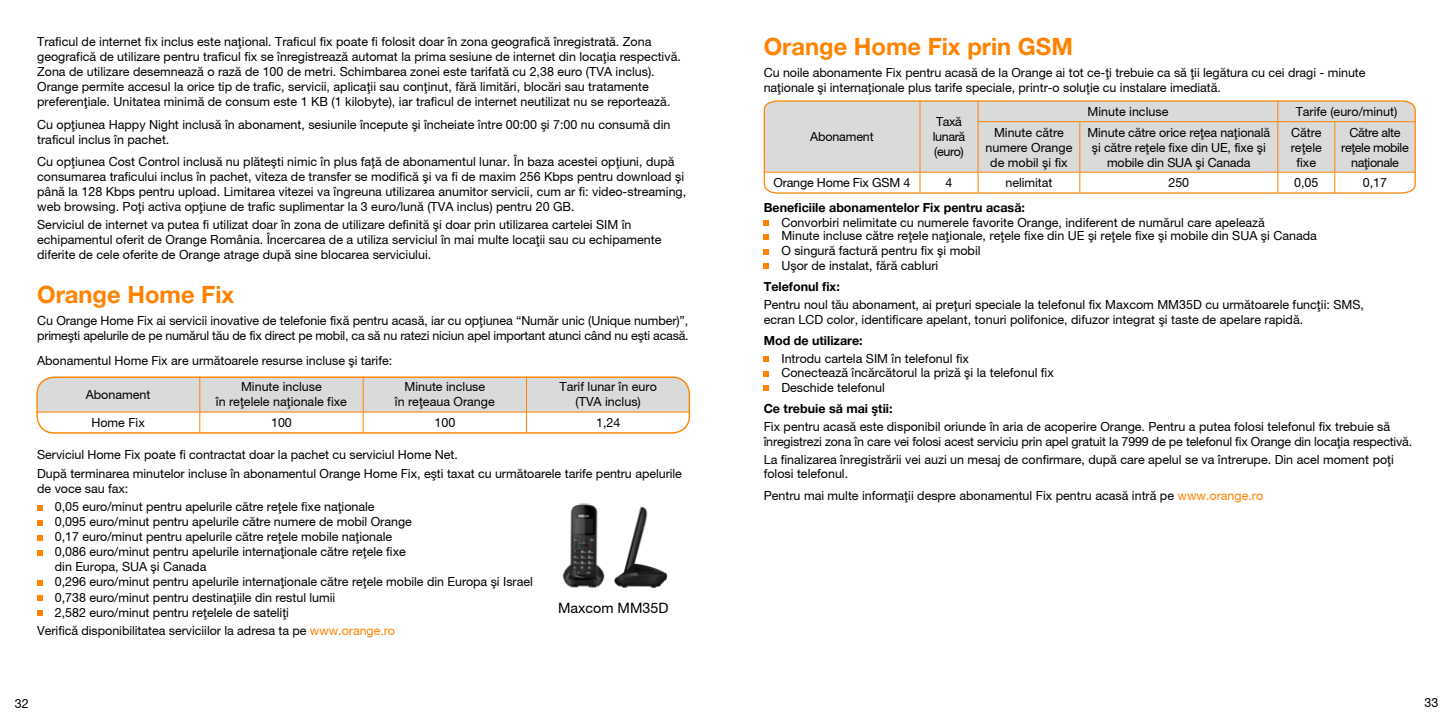
<style>
.page{position:relative;width:1453px;height:727px;background:#fff}
.page>*{position:absolute;margin:0;border:0;box-sizing:border-box;transform-origin:0 0}
.t1{font:700 23.75px "Rom Helvetica Neue";color:#ff8300}
.t2{font:14.25px "Rom Helvetica Neue";color:#000}
.t3{font:12.5px/15px "Rom Helvetica Neue";color:#000}
.t4{font:700 12.5px "Rom Helvetica Neue";color:#000}
.t5{font:12.5px/15px "Rom Helvetica Neue";letter-spacing:-.03em;color:#000}
.s1{color:#ff8300}
</style>
<div class="page">
<svg style="left:38px;top:378px;width:652px;height:54px"></svg>
<hr style="left:36px;top:411px;width:164px;height:1px;background:#ff8300">
<hr style="left:200px;top:411px;width:163px;height:1px;background:#ff8300">
<hr style="left:363px;top:411px;width:163px;height:1px;background:#ff8300">
<hr style="left:526px;top:411px;width:164px;height:1px;background:#ff8300">
<div style="left:36px;top:376px;width:654px;height:57px;border:1px solid #ff8300;border-radius:17px"></div>
<svg style="left:37px;top:505px;width:6px;height:5px"></svg>
<svg style="left:37px;top:520px;width:6px;height:5px"></svg>
<svg style="left:37px;top:535px;width:6px;height:5px"></svg>
<svg style="left:37px;top:550px;width:6px;height:5px"></svg>
<svg style="left:37px;top:580px;width:6px;height:5px"></svg>
<svg style="left:37px;top:595px;width:6px;height:5px"></svg>
<svg style="left:37px;top:610px;width:6px;height:5px"></svg>
<img style="left:562px;top:503px;width:106px;height:85px">
<svg style="left:763px;top:100px;width:653px;height:94px"></svg>
<svg style="left:764px;top:221px;width:5px;height:5px"></svg>
<svg style="left:764px;top:234px;width:5px;height:6px"></svg>
<svg style="left:764px;top:249px;width:5px;height:5px"></svg>
<svg style="left:764px;top:263px;width:5px;height:5px"></svg>
<svg style="left:764px;top:356px;width:5px;height:5px"></svg>
<svg style="left:764px;top:371px;width:5px;height:5px"></svg>
<svg style="left:764px;top:385px;width:5px;height:5px"></svg>
<p class="t3" style="left:37px;top:34px;width:645px">Traficul de internet fix inclus este na]ional. Traficul fix poate fi folosit doar în zona geografic` înregistrat`. Zona geografic` de utilizare pentru traficul fix se înregistreaz` automat la prima sesiune de internet din loca]ia respectiv`.<br>Zona de utilizare desemneaz` o raz` de 100 de metri. Schimbarea zonei este tarifat` cu 2,38 euro (TVA inclus).<br>Orange permite accesul la orice tip de trafic, servicii, aplica]ii sau con]inut, f`r` limit`ri, bloc`ri sau tratamente preferen]iale. Unitatea minim` de consum este 1 KB (1 kilobyte), iar traficul de internet neutilizat nu se reporteaz`.</p>
<p class="t3" style="left:37px;top:117px;width:635px">Cu op]iunea Happy Night inclus` în abonament, sesiunile începute [i încheiate între 00:00 [i 7:00 nu consum` din traficul inclus în pachet.</p>
<p class="t3" style="left:37px;top:154px;width:650px">Cu op]iunea Cost Control inclus` nu pl`te[ti nimic în plus fa]` de abonamentul lunar. |n baza acestei op]iuni, dup` consumarea traficului inclus în pachet, viteza de transfer se modific` [i va fi de maxim 256 Kbps pentru download [i pân` la 128 Kbps pentru upload. Limitarea vitezei va îngreuna utilizarea anumitor servicii, cum ar fi: video-streaming, web browsing. Po]i activa op]iune de trafic suplimentar la 3 euro/lun` (TVA inclus) pentru 20 GB.</p>
<p class="t3" style="left:37px;top:217px;width:626px">Serviciul de internet va putea fi utilizat doar în zona de utilizare definit` [i doar prin utilizarea cartelei SIM în echipamentul oferit de Orange România. Încercarea de a utiliza serviciul în mai multe loca]ii sau cu echipamente diferite de cele oferite de Orange atrage dup` sine blocarea serviciului.</p>
<h1 class="t1" style="left:37px;top:280px;width:199px">Orange Home Fix</h1>
<p class="t3" style="left:37px;top:313px;width:653px">Cu Orange Home Fix ai servicii inovative de telefonie fix` pentru acas`, iar cu op]iunea “Num`r unic (Unique number)”, prime[ti apelurile de pe num`rul t`u de fix direct pe mobil, ca s` nu ratezi niciun apel important atunci când nu e[ti acas`.</p>
<p class="t3" style="left:37px;top:353px;width:356px">Abonamentul Home Fix are urm`toarele resurse incluse [i tarife:</p>
<p class="t3" style="left:86px;top:387px;width:66px">Abonament</p>
<p class="t3" style="left:216px;top:379px;width:133px;text-align:center">Minute incluse<br>\n re]elele na]ionale fixe</p>
<p class="t3" style="left:395px;top:379px;width:101px;text-align:center">Minute incluse<br>\n re]eaua Orange</p>
<p class="t3" style="left:560px;top:379px;width:99px;text-align:center">Tarif lunar \n euro (TVA inclus)</p>
<p class="t3" style="left:91px;top:415px;width:55px">Home Fix</p>
<p class="t3" style="left:271px;top:415px;width:22px">100</p>
<p class="t3" style="left:434px;top:415px;width:22px">100</p>
<p class="t3" style="left:596px;top:415px;width:26px">1,24</p>
<p class="t3" style="left:37px;top:445px;width:646px;line-height:18.5px">Serviciul Home Fix poate fi contractat doar la pachet cu serviciul Home Net.<br>Dup` terminarea minutelor incluse \n abonamentul Orange Home Fix, e[ti taxat cu urm`toarele tarife pentru apelurile</p>
<p class="t3" style="left:55px;top:479px;width:321px;line-height:18.5px;text-indent:-18px">de voce sau fax:<br>0,05 euro/minut pentru apelurile c`tre re]ele fixe na]ionale</p>
<p class="t3" style="left:55px;top:514px;width:479px">0,095 euro/minut pentru apelurile c`tre numere de mobil Orange<br>0,17 euro/minut pentru apelurile c`tre re]ele mobile na]ionale<br>0,086 euro/minut pentru apelurile interna]ionale c`tre re]ele fixe<br>din Europa, SUA [i Canada<br>0,296 euro/minut pentru apelurile interna]ionale c`tre re]ele mobile din Europa [i Israel 0,738 euro/minut pentru destina]iile din restul lumii<br>2,582 euro/minut pentru re]elele de sateli]i</p>
<p class="t3" style="left:37px;top:623px;width:359px">Verific` disponibilitatea serviciilor la adresa ta pe <span class="s1">www.orange.ro</span></p>
<p class="t2" style="left:558px;top:599px;width:112px">Maxcom MM35D</p>
<h1 class="t1" style="left:764px;top:33px;width:311px">Orange Home Fix prin GSM</h1>
<p class="t3" style="left:764px;top:65px;width:603px">Cu noile abonamente Fix pentru acas` de la Orange ai tot ce-]i trebuie ca s` ]ii leg`tura cu cei dragi - minute na]ionale [i interna]ionale plus tarife speciale, printr-o solu]ie cu instalare imediat`.</p>
<p class="t3" style="left:810px;top:129px;width:65px">Abonament</p>
<p class="t3" style="left:1087px;top:104px;width:82px">Minute incluse</p>
<p class="t3" style="left:1295px;top:104px;width:103px">Tarife (euro/minut)</p>
<p class="t5" style="left:933px;top:114px;width:34px">Tax` lunar` (euro)</p>
<p class="t3" style="left:985px;top:125px;width:88px;text-align:center">Minute c`tre numere Orange de mobil [i fix</p>
<p class="t3" style="left:1087px;top:125px;width:184px;text-align:center">Minute c`tre orice re]ea na]ional` [i c`tre re]ele fixe din UE, fixe [i mobile din SUA [i Canada</p>
<p class="t3" style="left:1291px;top:125px;width:33px;text-align:center">C`tre re]ele fixe</p>
<p class="t5" style="left:1341px;top:125px;width:69px;text-align:center">C`tre alte re]ele mobile na]ionale</p>
<p class="t3" style="left:773px;top:175px;width:138px">Orange Home Fix GSM 4</p>
<p class="t3" style="left:945px;top:175px;width:8px">4</p>
<p class="t3" style="left:1005px;top:175px;width:48px">nelimitat</p>
<p class="t3" style="left:1168px;top:175px;width:22px">250</p>
<p class="t3" style="left:1294px;top:175px;width:26px">0,05</p>
<p class="t3" style="left:1363px;top:175px;width:26px">0,17</p>
<p class="t4" style="left:764px;top:201px;width:263px">Beneficiile abonamentelor Fix pentru acas`:</p>
<p class="t3" style="left:781px;top:215px;width:537px;line-height:13.8px">Convorbiri nelimitate cu numerele favorite Orange, indiferent de num`rul care apeleaz`<br>Minute incluse c`tre re]ele na]ionale, re]ele fixe din UE [i re]ele fixe [i mobile din SUA [i Canada</p>
<p class="t3" style="left:781px;top:244px;width:201px;line-height:14.4px">O singur` factur` pentru fix [i mobil<br>U[or de instalat, f`r` cabluri</p>
<p class="t4" style="left:764px;top:280px;width:78px">Telefonul fix:</p>
<p class="t3" style="left:764px;top:297px;width:602px;line-height:14.4px">Pentru noul t`u abonament, ai pre]uri speciale la telefonul fix Maxcom MM35D cu urm`toarele func]ii: SMS, ecran LCD color, identificare apelant, tonuri polifonice, difuzor integrat [i taste de apelare rapid`.</p>
<p class="t4" style="left:764px;top:333px;width:101px">Mod de utilizare:</p>
<p class="t3" style="left:781px;top:351px;width:274px;line-height:14.4px">Introdu cartela SIM \n telefonul fix<br>Conecteaz` \nc`rc`torul la priz` [i la telefonul fix<br>Deschide telefonul</p>
<p class="t4" style="left:764px;top:401px;width:130px">Ce trebuie s` mai [tii:</p>
<p class="t3" style="left:764px;top:419px;width:650px;line-height:14.4px">Fix pentru acas` este disponibil oriunde \n aria de acoperire Orange. Pentru a putea folosi telefonul fix trebuie s` \nregistrezi zona \n care vei folosi acest serviciu prin apel gratuit la 7999 de pe telefonul fix Orange din loca]ia respectiv`.</p>
<p class="t3" style="left:764px;top:452px;width:632px;line-height:14.4px">La finalizarea \nregistr`rii vei auzi un mesaj de confirmare, dup` care apelul se va \ntrerupe. Din acel moment po]i folosi telefonul.</p>
<p class="t3" style="left:764px;top:488px;width:501px">Pentru mai multe informa]ii despre abonamentul Fix pentru acas` intr` pe <span class="s1">www.orange.ro</span></p>
<p class="t3" style="left:15px;top:695px;width:15px">32</p>
<p class="t3" style="left:1424px;top:695px;width:15px">33</p>
</div>
